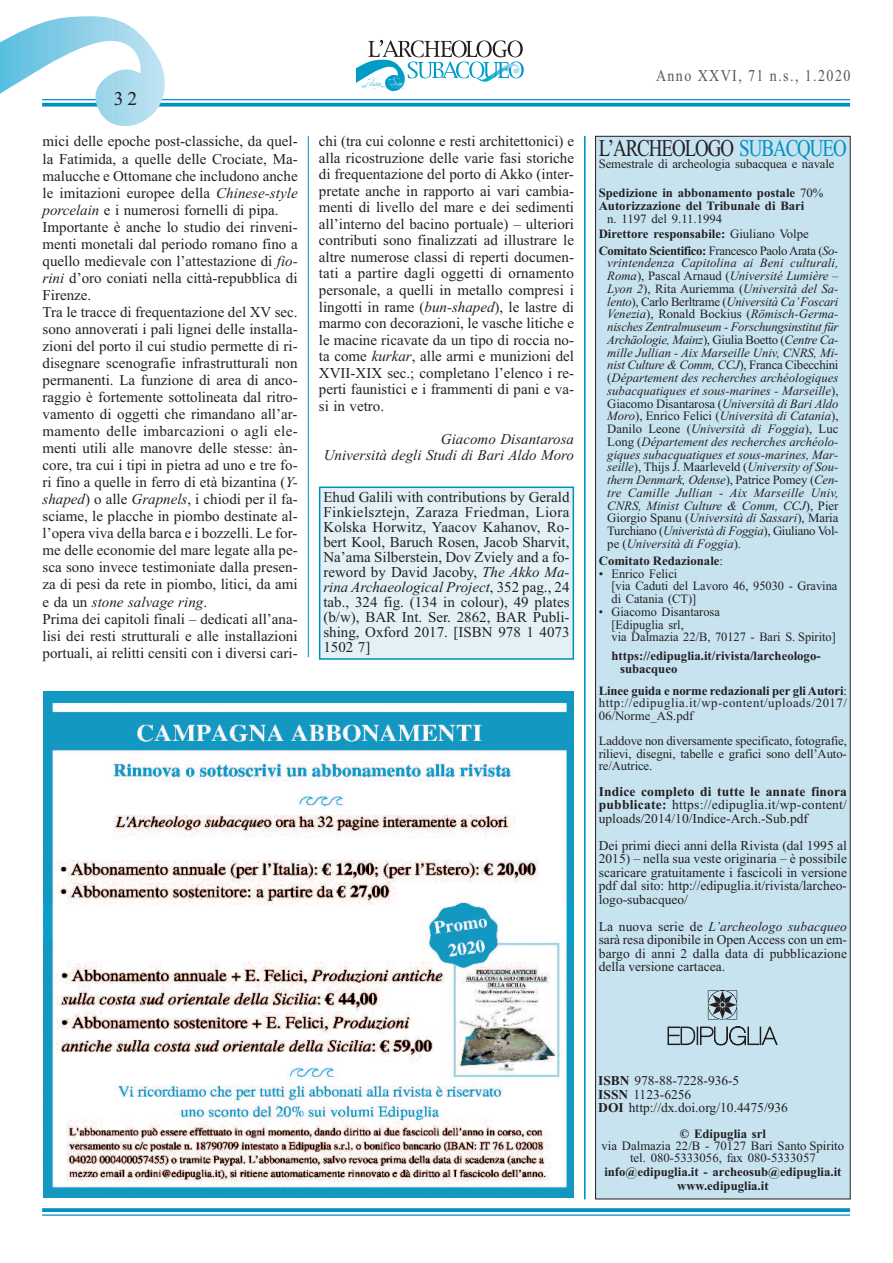
<style>
.page{position:relative;width:893px;height:1263px;background:#fff}
.page>*{position:absolute;margin:0;border:0;box-sizing:border-box;transform-origin:0 0}
.t1{font:24px "Times New Roman";letter-spacing:-.055em;color:#231f20;scale:.79 1}
.t2{font:19.5px "Times New Roman";color:#231f20}
.t3{font:16.5px "Times New Roman";letter-spacing:.1em;color:#57585a;scale:.85 1}
.t4{font:15px/17.1px "Times New Roman";color:#231f20;text-align:justify}
.t5{font:italic 15px/16.5px "Times New Roman";color:#231f20;text-align:right}
.t6{font:13.5px/13.5px "Times New Roman";color:#231f20;text-align:justify}
.t7{font:italic 12.75px/12.8px "Times New Roman";color:#231f20;text-align:justify}
.t8{font:12.75px/12.8px "Times New Roman";color:#231f20}
.t9{font:700 12.75px/12.8px "Times New Roman";color:#231f20}
.s1{font-style:italic}
.s2{color:#0090be}
.s3{font-weight:400}
.s4{font-weight:700}
.s5{font-weight:700;font-style:normal}
.s6{font-style:normal}
</style>
<div class="page">
<hr style="left:42px;top:99px;width:808px;height:1px;background:#0090be">
<svg style="left:165px;top:103px;width:685px;height:4px;background:#1c9cc5"></svg>
<svg style="left:357px;top:40px;width:167px;height:52px"></svg>
<svg style="left:42px;top:1208px;width:808px;height:4px;background:#0f96c1"></svg>
<hr style="left:42px;top:1214px;width:808px;height:2px;background:#0090be">
<svg style="left:0;top:16px;width:165px;height:110px"></svg>
<hr style="left:584px;top:136px;width:1px;height:1063px;background:#0090be">
<div style="left:596px;top:136px;width:254px;height:1063px;background:#c7e3ef"></div>
<svg style="left:708px;top:990px;width:29px;height:29px"></svg>
<svg style="left:668px;top:1026px;width:109px;height:19px"></svg>
<img style="left:44px;top:691px;width:529px;height:506px">
<hr style="left:308px;top:136px;width:1px;height:521px;background:#0090be">
<div style="left:320px;top:488px;width:253px;height:170px;background:#e3f1f7"></div>
<div style="left:319px;top:486px;width:255px;height:174px;border:2px solid #0090be"></div>
<h2 class="t2" style="left:114px;top:87px;width:25px">32</h2>
<p class="t4" style="left:43px;top:133px;width:257px;text-align:left">mici delle epoche post-classiche, da quel&shy;la Fatimida, a quelle delle Crociate, Ma&shy;malucche e Ottomane che includono anche le imitazioni europee della <span class="s1">Chinese-style porcelain</span> e i numerosi fornelli di pipa.<br>Importante è anche lo studio dei rinveni&shy;menti monetali dal periodo romano fino a quello medievale con l’attestazione di <span class="s1">fio&shy;rini</span> d’oro coniati nella città-repubblica di Firenze.<br>Tra le tracce di frequentazione del XV sec. sono annoverati i pali lignei delle installa&shy;zioni del porto il cui studio permette di ri&shy;disegnare scenografie infrastrutturali non permanenti. La funzione di area di anco&shy;raggio è fortemente sottolineata dal ritro&shy;vamento di oggetti che rimandano all’ar&shy;mamento delle imbarcazioni o agli ele&shy;menti utili alle manovre delle stesse: àn&shy;core, tra cui i tipi in pietra ad uno e tre fo&shy;ri fino a quelle in ferro di età bizantina (<span class="s1">Y&shy;shaped</span>) o alle <span class="s1">Grapnels</span>, i chiodi per il fa&shy;sciame, le placche in piombo destinate al&shy;l’opera viva della barca e i bozzelli. Le for&shy;me delle economie del mare legate alla pe&shy;sca sono invece testimoniate dalla presen&shy;za di pesi da rete in piombo, litici, da ami e da un <span class="s1">stone salvage ring</span>.<br>Prima dei capitoli finali – dedicati all’ana&shy;lisi dei resti strutturali e alle installazioni portuali, ai relitti censiti con i diversi cari-</p>
<p class="t4" style="left:319px;top:133px;width:257px;line-height:16.5px">chi (tra cui colonne e resti architettonici) e alla ricostruzione delle varie fasi storiche di frequentazione del porto di Akko (inter&shy;pretate anche in rapporto ai vari cambia&shy;menti di livello del mare e dei sedimenti all’interno del bacino portuale) – ulteriori contributi sono finalizzati ad illustrare le altre numerose classi di reperti documen&shy;tati a partire dagli oggetti di ornamento personale, a quelli in metallo compresi i lingotti in rame (<span class="s1">bun-shaped</span>), le lastre di marmo con decorazioni, le vasche litiche e le macine ricavate da un tipo di roccia no&shy;ta come <span class="s1">kurkar</span>, alle armi e munizioni del XVII-XIX sec.; completano l’elenco i re&shy;perti faunistici e i frammenti di pani e va&shy;si in vetro.</p>
<p class="t5" style="left:324px;top:430px;width:252px">Giacomo Disantarosa<br>Università degli Studi di Bari Aldo Moro</p>
<p class="t4" style="left:323px;top:489px;width:248px;line-height:15px">Ehud Galili with contributions by Gerald Finkielsztejn, Zaraza Friedman, Liora Kolska Horwitz, Yaacov Kahanov, Ro&shy;bert Kool, Baruch Rosen, Jacob Sharvit, Na’ama Silberstein, Dov Zviely and a fo&shy;reword by David Jacoby, <span class="s1">The Akko Ma&shy;rina Archaeological Project</span>, 352 pag., 24 tab., 324 fig. (134 in colour), 49 plates (b/w), BAR Int. Ser. 2862, BAR Publi&shy;shing, Oxford 2017. [ISBN 978 1 4073<br>1502 7]</p>
<p class="t3" style="left:656px;top:66px;width:230px">Anno XXVI, 71 n.s., 1.2020</p>
<h1 class="t1" style="left:599px;top:134px;width:315px">L’ARCHEOLOGO <span class="s2">SUBACQUEO</span></h1>
<p class="t8" style="left:599px;top:157px;width:237px">Semestrale di archeologia subacquea e navale</p>
<p class="t9" style="left:599px;top:186px;width:226px">Spedizione in abbonamento postale <span class="s3">70%<br></span>Autorizzazione del Tribunale di Bari</p>
<p class="t8" style="left:599px;top:211px;width:212px;line-height:14.9px;text-indent:9px">n. 1197 del 9.11.1994<br><span class="s4">Direttore responsabile:</span> Giuliano Volpe</p>
<p class="t7" style="left:607px;top:244px;width:233px;text-indent:-9px"><span class="s5">Comitato Scientifico:</span> <span class="s6">Francesco Paolo Arata (</span>So&shy;vrintendenza Capitolina ai Beni culturali, Roma<span class="s6">), Pascal Arnaud (</span>Université Lumière – Lyon 2<span class="s6">), Rita Auriemma (</span>Università del Sa&shy;lento<span class="s6">), Carlo Berltrame (</span>Università Ca’Foscari Venezia<span class="s6">), Ronald Bockius (</span>Römisch-Germa&shy;nisches Zentralmuseum - Forschungsinstitut für Archäologie, Mainz<span class="s6">), Giulia Boetto (</span>Centre Ca&shy;mille Jullian - Aix Marseille Univ, CNRS, Mi&shy;nist Culture &amp; Comm, CCJ<span class="s6">), Franca Cibecchini (</span>Département des recherches archéologiques subacquatiques et sous-marines - Marseille<span class="s6">), Giacomo Disantarosa (</span>Università di Bari Aldo Moro<span class="s6">), Enrico Felici (</span>Università di Catania<span class="s6">), Danilo Leone (</span>Università di Foggia<span class="s6">), Luc Long (</span>Département des recherches archéolo&shy;giques subacquatiques et sous-marines, Mar&shy;seille<span class="s6">), Thijs J. Maarleveld (</span>University of Sou&shy;thern Denmark, Odense<span class="s6">), Patrice Pomey (</span>Cen&shy;tre Camille Jullian - Aix Marseille Univ, CNRS, Minist Culture &amp; Comm, CCJ<span class="s6">), Pier Giorgio Spanu (</span>Università di Sassari<span class="s6">), Maria Turchiano (</span>Univeristà di Foggia<span class="s6">), Giuliano Vol&shy;pe (</span>Università di Foggia<span class="s6">).</span></p>
<p class="t9" style="left:599px;top:554px;width:126px">Comitato redazionale<span class="s3">:</span></p>
<p class="t8" style="left:611px;top:567px;width:227px;text-indent:-13px">• Enrico Felici<br>[via Caduti del Lavoro 46, 95030 - Gravina di Catania (CT)]</p>
<p class="t8" style="left:611px;top:605px;width:226px;text-indent:-13px">• Giacomo Disantarosa<br>[Edipuglia srl,<br>via Dalmazia 22/B, 70127 - Bari S. Spirito]</p>
<p class="t9" style="left:620px;top:650px;width:202px;text-indent:-9px">https://edipuglia.it/rivista/larcheologo&shy;subacqueo</p>
<p class="t8" style="left:599px;top:684px;width:250px;text-align:justify"><span class="s4">Linee guida e norme redazionali per gli Autori</span>: http://edipuglia.it/wp-content/uploads/2017/ 06/Norme_AS.pdf</p>
<p class="t8" style="left:599px;top:734px;width:250px;text-align:justify">Laddove non diversamente specificato, fotografie, rilievi, disegni, tabelle e grafici sono dell’Auto&shy;re/Autrice.</p>
<p class="t6" style="left:599px;top:784px;width:250px"><span class="s4">Indice completo di tutte le annate finora pubblicate:</span> https://edipuglia.it/wp-content/ uploads/2014/10/Indice-Arch.-Sub.pdf</p>
<p class="t6" style="left:599px;top:838px;width:250px">Dei primi dieci anni della Rivista (dal 1995 al 2015) – nella sua veste originaria – è possibile scaricare gratuitamente i fascicoli in versione pdf dal sito: http://edipuglia.it/rivista/larcheo&shy;logo-subacqueo/</p>
<p class="t6" style="left:599px;top:919px;width:250px">La nuova serie de <span class="s1">L’archeologo subacqueo </span>sarà resa diponibile in Open Access con un em&shy;bargo di anni 2 dalla data di pubblicazione della versione cartacea.</p>
<p class="t6" style="left:598px;top:1074px;width:191px;text-align:left"><span class="s4">ISBN</span> 978-88-7228-936-5<br><span class="s4">ISSN</span> 1123-6256<br><span class="s4">DoI</span> http://dx.doi.org/10.4475/936</p>
<p class="t9" style="left:680px;top:1127px;width:88px">© edipuglia srl</p>
<p class="t8" style="left:602px;top:1139px;width:244px;line-height:12px;text-align:center">via Dalmazia 22/B - 70127 Bari Santo Spirito tel. 080-5333056, fax 080-5333057</p>
<p class="t9" style="left:604px;top:1165px;width:239px;line-height:14.1px;text-align:center">info@edipuglia.it - archeosub@edipuglia.it www.edipuglia.it</p>
</div>
